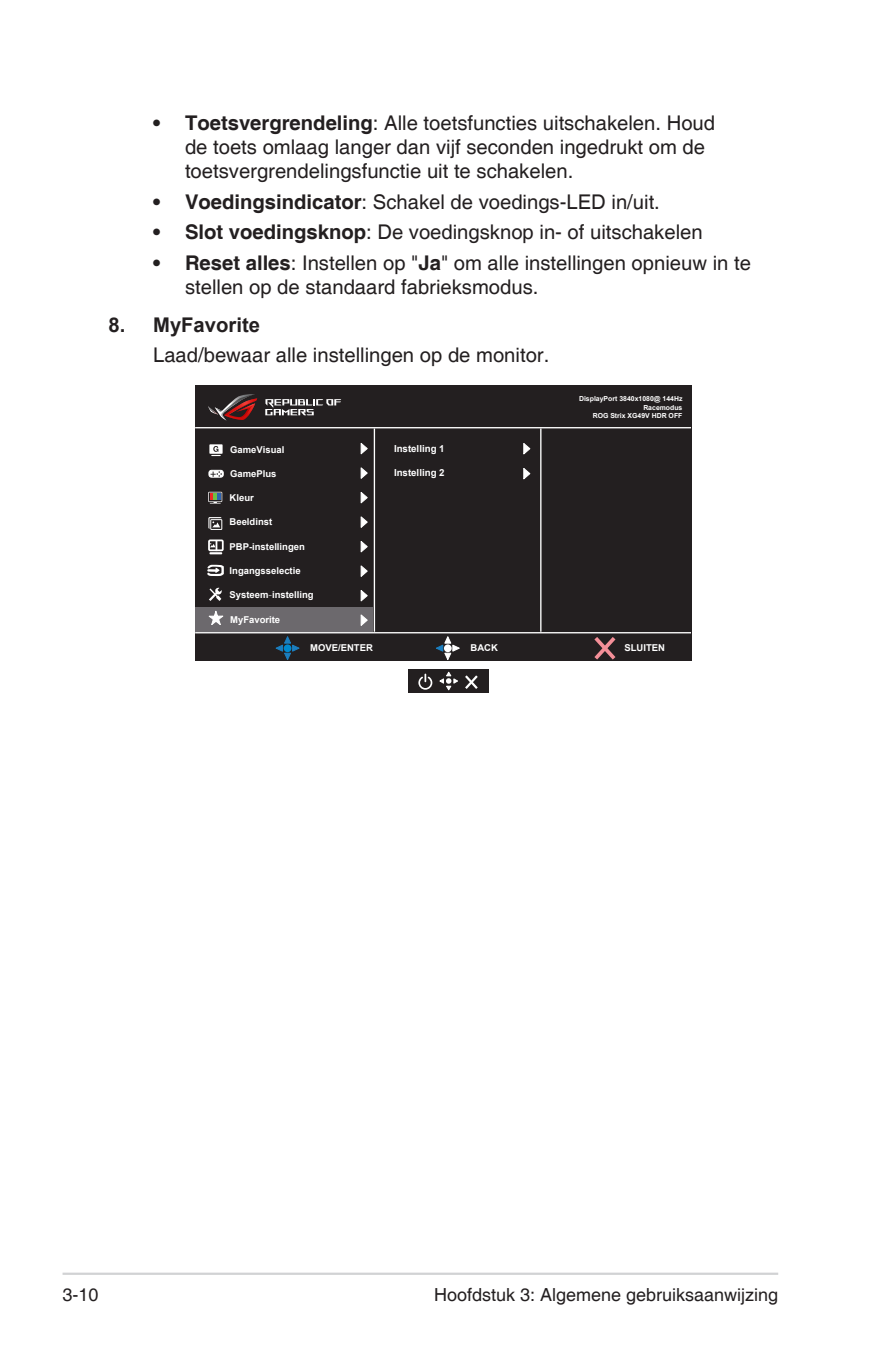
<style>
.page{position:relative;width:893px;height:1346px;background:#fff}
.page>*{position:absolute;margin:0;border:0;box-sizing:border-box;transform-origin:0 0}
.Body_Text_Indent{font:20.25px/24.3px "Helvetica";color:#231f20}
.OSD_Item{font:700 20.25px "Arial";color:#231f20}
.t1{font:18px "Helvetica";color:#231f20}
.t2{font:10.8px "Arial";color:#231f20}
.t3{font:700 9.67px "Arial";color:#fff}
.t4{font:700 9.45px "Arial";color:#fff}
.t5{font:700 6.98px/8.3px "Arial";color:#fff;text-align:right}
.s1{font-weight:700}
.s2{font-family:"Adobe Ming Std";font-weight:300}
</style>
<div class="page">
<hr style="left:63px;top:1272px;width:715px;height:3px;background:#d1d2d4">
<div style="left:195px;top:385px;width:497px;height:276px;background:#231f20"></div>
<hr style="left:195px;top:427px;width:496px;height:1px;background:#fff">
<hr style="left:195px;top:632px;width:496px;height:1px;background:#fff">
<hr style="left:374px;top:428px;width:1px;height:204px;background:#fff">
<hr style="left:540px;top:428px;width:1px;height:204px;background:#fff">
<svg style="left:594px;top:637px;width:21px;height:22px"></svg>
<div style="left:195px;top:607px;width:178px;height:25px;background:#6c696d"></div>
<svg style="left:360px;top:443px;width:8px;height:12px"></svg>
<svg style="left:360px;top:467px;width:8px;height:12px"></svg>
<svg style="left:360px;top:492px;width:8px;height:12px"></svg>
<svg style="left:523px;top:468px;width:8px;height:12px"></svg>
<svg style="left:523px;top:443px;width:8px;height:12px"></svg>
<svg style="left:360px;top:516px;width:8px;height:12px"></svg>
<svg style="left:360px;top:541px;width:8px;height:12px"></svg>
<svg style="left:360px;top:565px;width:8px;height:12px"></svg>
<svg style="left:360px;top:590px;width:8px;height:12px"></svg>
<svg style="left:360px;top:614px;width:8px;height:12px"></svg>
<svg style="left:208px;top:492px;width:14px;height:11px"></svg>
<div style="left:210px;top:519px;width:12px;height:11px;border:1px solid #fff"></div>
<svg style="left:208px;top:517px;width:14px;height:12px"></svg>
<svg style="left:209px;top:587px;width:13px;height:14px"></svg>
<svg style="left:208px;top:610px;width:16px;height:15px"></svg>
<svg style="left:275px;top:636px;width:25px;height:24px"></svg>
<div style="left:284px;top:644px;width:7px;height:8px;background:#0089cf;border-radius:50%"></div>
<svg style="left:436px;top:636px;width:24px;height:24px"></svg>
<div style="left:444px;top:644px;width:8px;height:8px;background:#fff;border-radius:50%"></div>
<svg style="left:207px;top:565px;width:17px;height:11px"></svg>
<svg style="left:209px;top:444px;width:14px;height:12px"></svg>
<svg style="left:265px;top:399px;width:76px;height:16px"></svg>
<svg style="left:208px;top:394px;width:49px;height:26px"></svg>
<div style="left:208px;top:539px;width:16px;height:12px;border:2px solid #fff"></div>
<svg style="left:209px;top:541px;width:14px;height:14px"></svg>
<div style="left:209px;top:470px;width:14px;height:7px;background:#fff;border-radius:3px"></div>
<div style="left:208px;top:470px;width:16px;height:8px;border:1px solid #fff;border-radius:3px"></div>
<svg style="left:217px;top:471px;width:5px;height:6px"></svg>
<div style="left:409px;top:669px;width:80px;height:24px;background:#231f20"></div>
<svg style="left:418px;top:673px;width:14px;height:17px"></svg>
<svg style="left:439px;top:671px;width:19px;height:20px"></svg>
<svg style="left:465px;top:675px;width:13px;height:14px"></svg>
<p class="Body_Text_Indent" style="left:185px;top:111px;width:532px;text-indent:-32px"><span class="s1">• Toetsvergrendeling</span>: Alle toetsfuncties uitschakelen. Houd de toets omlaag langer dan vijf seconden ingedrukt om de toetsvergrendelingsfunctie uit te schakelen.</p>
<p class="Body_Text_Indent" style="left:153px;top:190px;width:508px"><span class="s1">• Voedingsindicator</span>: Schakel de voedings-LED in/uit.</p>
<p class="Body_Text_Indent" style="left:153px;top:221px;width:551px"><span class="s1">• Slot voedingsknop</span>: De voedingsknop in- of uitschakelen</p>
<p class="Body_Text_Indent" style="left:185px;top:252px;width:567px;text-indent:-32px"><span class="s1">• Reset alles</span>: Instellen op "<span class="s1">Ja</span>" om alle instellingen opnieuw in te stellen op de standaard fabrieksmodus.</p>
<p class="OSD_Item" style="left:108px;top:311px;width:153px">8. MyFavorite</p>
<p class="Body_Text_Indent" style="left:153px;top:343px;width:398px">Laad/bewaar alle instellingen op de monitor.</p>
<p class="t4" style="left:230px;top:443px;width:56px">GameVisual</p>
<p class="t2" style="left:210px;top:467px;width:8px">+</p>
<p class="t4" style="left:230px;top:468px;width:48px">GamePlus</p>
<p class="t4" style="left:230px;top:491px;width:26px">Kleur</p>
<p class="t4" style="left:230px;top:516px;width:44px">Beeldinst</p>
<p class="t4" style="left:230px;top:540px;width:77px">PBP-instellingen</p>
<p class="t4" style="left:230px;top:564px;width:73px">Ingangsselectie</p>
<p class="t4" style="left:230px;top:589px;width:86px">Systeem<span class="s2">-</span>instelling</p>
<p class="t4" style="left:230px;top:613px;width:52px">MyFavorite</p>
<p class="t3" style="left:394px;top:442px;width:52px">Instelling 1</p>
<p class="t3" style="left:394px;top:467px;width:52px">Instelling 2</p>
<p class="t4" style="left:310px;top:641px;width:64px">MOVE/ENTER</p>
<p class="t4" style="left:470px;top:641px;width:29px">BACK</p>
<p class="t5" style="left:579px;top:395px;width:105px">DisplayPort 3840x1080@ 144Hz<br>Racemodus<br>ROG Strix XG49V HDR OFF</p>
<p class="t4" style="left:624px;top:641px;width:42px">SLUITEN</p>
<p class="t1" style="left:63px;top:1284px;width:38px">3-10</p>
<p class="t1" style="left:434px;top:1284px;width:346px">Hoofdstuk 3: Algemene gebruiksaanwijzing</p>
</div>
